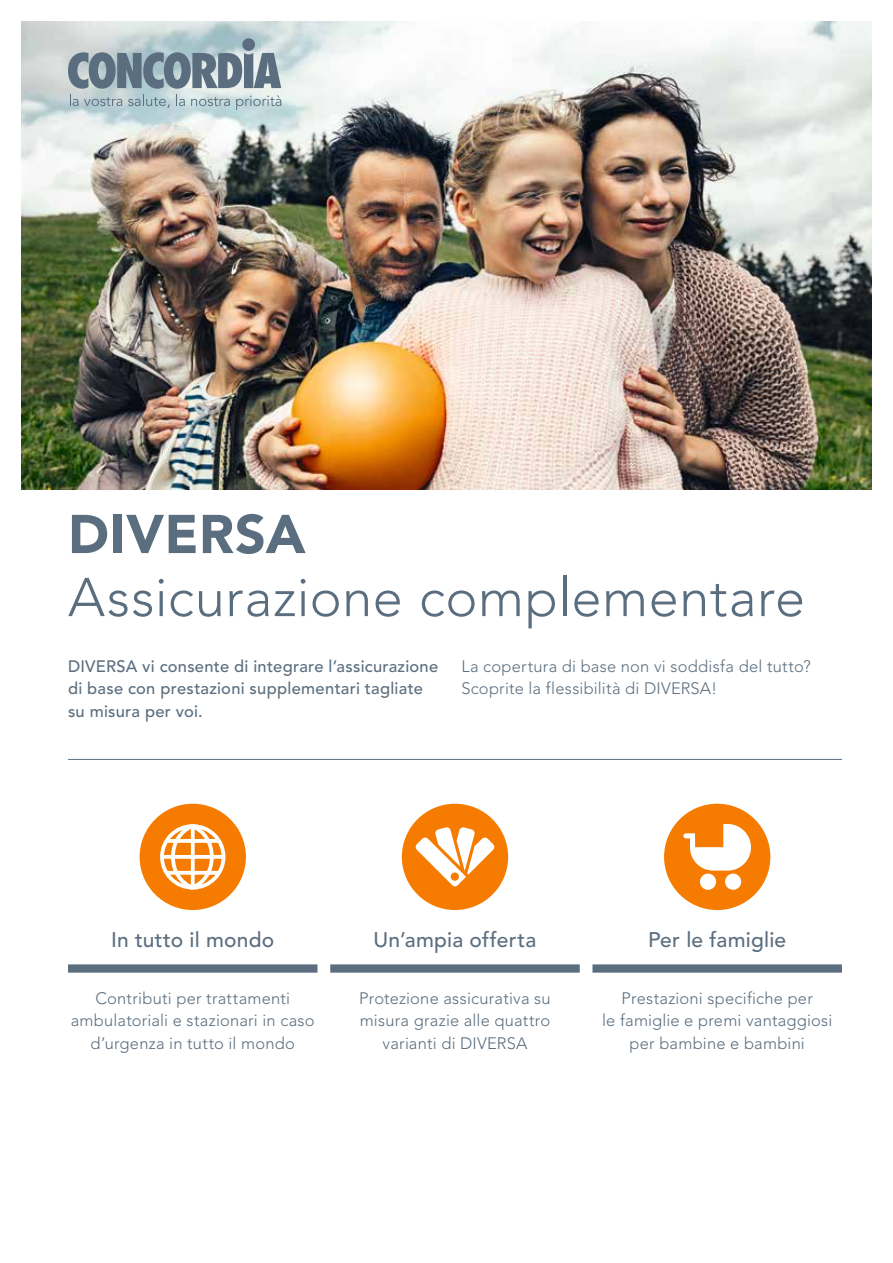
<style>
.page{position:relative;width:893px;height:1263px;background:#fff}
.page>*{position:absolute;margin:0;border:0;box-sizing:border-box;transform-origin:0 0}
.t1{font:300 54px "Avenir";letter-spacing:.01em;color:#5b6e7f}
.t2{font:900 54px "Avenir";letter-spacing:.01em;color:#5b6e7f}
.t3{font:500 21px "Avenir";letter-spacing:.01em;color:#5b6e7f}
.t4{font:300 16.5px/22.5px "Avenir";letter-spacing:.015em;color:#5b6e7f;text-align:center}
.t5{font:500 16.5px/22.5px "Avenir";letter-spacing:.015em;color:#5b6e7f}
</style>
<div class="page">
<img style="left:21px;top:21px;width:851px;height:468px">
<hr style="left:68px;top:759px;width:774px;height:1px;background:#5b6e7f">
<svg style="left:68px;top:52px;width:213px;height:37px;background:#7e909c"></svg>
<div style="left:242px;top:38px;width:13px;height:13px;background:#5b6e7f;border-radius:50%"></div>
<svg style="left:70px;top:95px;width:52px;height:11px"></svg>
<svg style="left:128px;top:95px;width:42px;height:13px"></svg>
<svg style="left:176px;top:95px;width:9px;height:11px"></svg>
<svg style="left:191px;top:97px;width:39px;height:9px"></svg>
<svg style="left:236px;top:95px;width:45px;height:15px"></svg>
<div style="left:68px;top:964px;width:249px;height:9px;background:#5b6e7f"></div>
<div style="left:330px;top:964px;width:250px;height:9px;background:#5b6e7f"></div>
<div style="left:592px;top:964px;width:250px;height:9px;background:#5b6e7f"></div>
<div style="left:140px;top:804px;width:106px;height:106px;background:#f57c00;border-radius:50%"></div>
<div style="left:402px;top:804px;width:106px;height:106px;background:#f57c00;border-radius:50%"></div>
<div style="left:664px;top:804px;width:106px;height:106px;background:#f57c00;border-radius:50%"></div>
<svg style="left:160px;top:824px;width:66px;height:66px"></svg>
<svg style="left:415px;top:827px;width:80px;height:60px"></svg>
<div style="left:700px;top:874px;width:16px;height:16px;background:#fff;border-radius:50%"></div>
<div style="left:725px;top:874px;width:16px;height:16px;background:#fff;border-radius:50%"></div>
<svg style="left:683px;top:824px;width:68px;height:47px"></svg>
<h1 class="t2" style="left:68px;top:502px;width:239px">DIVERSA</h1>
<h1 class="t1" style="left:68px;top:566px;width:738px">Assicurazione complementare</h1>
<p class="t5" style="left:68px;top:655px;width:372px">DIVERSA vi consente di integrare l’assicurazione di base con prestazioni supplementari tagliate su misura per voi.</p>
<p class="t4" style="left:461px;top:655px;width:351px;text-align:left">La copertura di base non vi soddisfa del tutto?<br>Scoprite la flessibilità di DIVERSA!</p>
<p class="t3" style="left:111px;top:928px;width:165px">In tutto il mondo</p>
<p class="t4" style="left:71px;top:987px;width:245px">Contributi per trattamenti ambulatoriali e stazionari in caso d’urgenza in tutto il mondo</p>
<p class="t3" style="left:374px;top:928px;width:164px">Un’ampia offerta</p>
<p class="t4" style="left:359px;top:987px;width:193px">Protezione assicurativa su misura grazie alle quattro varianti di DIVERSA</p>
<p class="t3" style="left:648px;top:928px;width:140px">Per le famiglie</p>
<p class="t4" style="left:602px;top:987px;width:232px">Prestazioni specifiche per<br>le famiglie e premi vantaggiosi per bambine e bambini</p>
</div>
